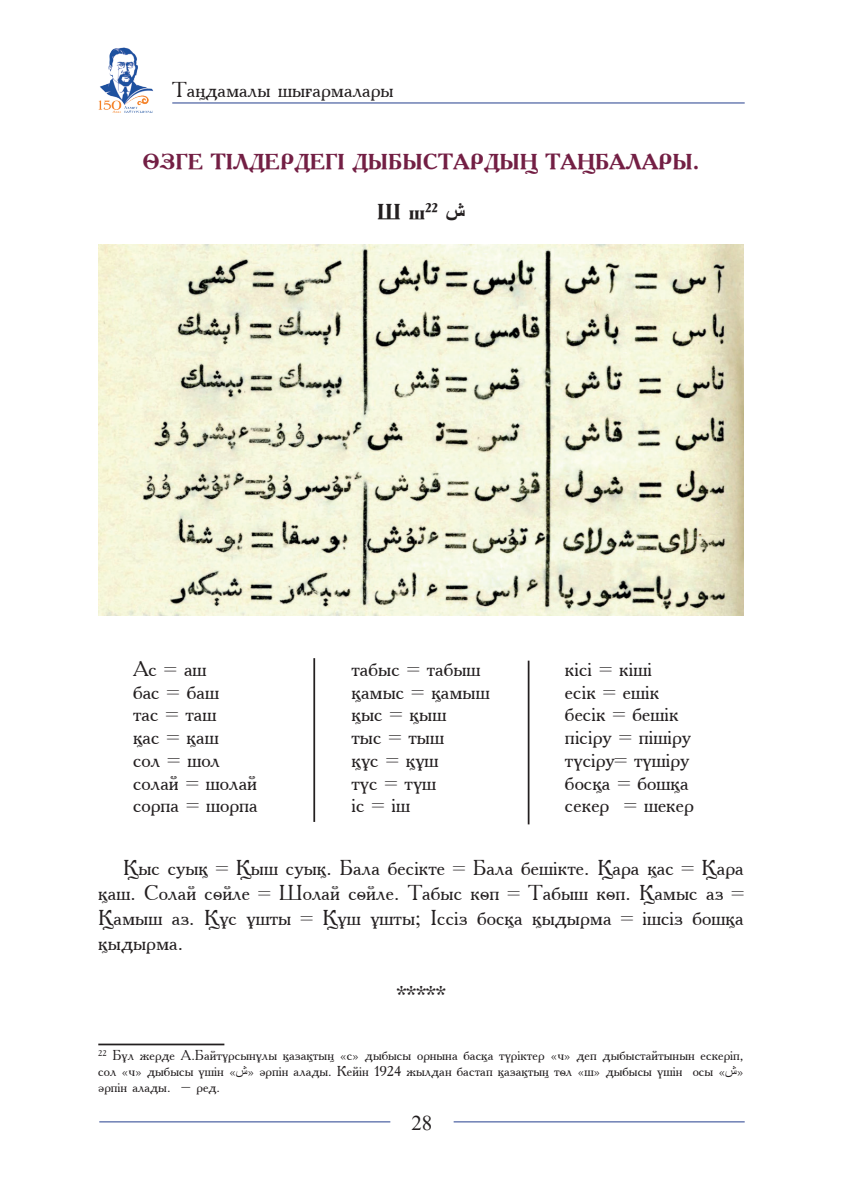
<style>
.page{position:relative;width:844px;height:1191px;background:#fff}
.page>*{position:absolute;margin:0;border:0;box-sizing:border-box;transform-origin:0 0}
.t1{font:21px/25.2px "Academy.kz";color:#231f20;text-align:justify}
.ЗАГЛАВНЫЙ{font:700 21px "Academy.kz";color:#731f44}
.тақырыпша{font:700 21px "Academy.kz";color:#231f20}
.t2{font:21px "Times New Roman";color:#231f20}
.сноска{font:14px/15.8px "Academy.kz";color:#231f20;text-align:justify}
.s1{font-family:"Times New Roman"}
</style>
<div class="page">
<hr style="left:99px;top:1121px;width:291px;height:1px;background:#253f8e">
<hr style="left:453px;top:1121px;width:291px;height:1px;background:#253f8e">
<hr style="left:172px;top:102px;width:572px;height:1px;background:#253f8e">
<img style="left:99px;top:48px;width:54px;height:65px">
<img style="left:99px;top:244px;width:644px;height:371px">
<hr style="left:313px;top:658px;width:2px;height:164px;background:#231f20">
<hr style="left:527px;top:660px;width:2px;height:164px;background:#231f20">
<hr style="left:98px;top:1043px;width:126px;height:2px;background:#231f20">
<p class="t1" style="left:172px;top:77px;width:223px">Таңдамалы шығармалары</p>
<p class="ЗАГЛАВНЫЙ" style="left:142px;top:147px;width:558px">ӨЗГЕ ТІЛДЕРДЕГІ ДЫБЫСТАРДЫҢ ТАҢБАЛАРЫ.</p>
<p class="тақырыпша" style="left:377px;top:198px;width:89px">Ш ш<sup>22</sup> <span class="s1">ش</span></p>
<p class="t1" style="left:133px;top:655px;width:75px">Ас = аш</p>
<p class="t1" style="left:133px;top:678px;width:87px">бас = баш</p>
<p class="t1" style="left:133px;top:701px;width:85px">тас = таш</p>
<p class="t1" style="left:133px;top:723px;width:87px">қас = қаш</p>
<p class="t1" style="left:133px;top:746px;width:89px">сол = шол</p>
<p class="t1" style="left:133px;top:769px;width:126px">солай = шолай</p>
<p class="t1" style="left:133px;top:792px;width:126px">сорпа = шорпа</p>
<p class="t1" style="left:351px;top:655px;width:131px">табыс = табыш</p>
<p class="t1" style="left:351px;top:678px;width:140px">қамыс = қамыш</p>
<p class="t1" style="left:351px;top:701px;width:96px">қыс = қыш</p>
<p class="t1" style="left:351px;top:723px;width:94px">тыс = тыш</p>
<p class="t1" style="left:351px;top:746px;width:89px">құс = құш</p>
<p class="t1" style="left:351px;top:769px;width:86px">түс = түш</p>
<p class="t1" style="left:351px;top:792px;width:60px">іс = іш</p>
<p class="t1" style="left:565px;top:655px;width:89px">кісі = кіші</p>
<p class="t1" style="left:565px;top:678px;width:96px">есік = ешік</p>
<p class="t1" style="left:565px;top:701px;width:115px">бесік = бешік</p>
<p class="t1" style="left:565px;top:723px;width:127px">пісіру = пішіру</p>
<p class="t1" style="left:565px;top:746px;width:126px">түсіру= түшіру</p>
<p class="t1" style="left:565px;top:769px;width:125px">босқа = бошқа</p>
<p class="t1" style="left:565px;top:792px;width:130px">секер = шекер</p>
<p class="t1" style="left:98px;top:854px;width:646px;text-indent:25px">Қыс суық = Қыш суық. Бала бесікте = Бала бешікте. Қара қас = Қара қаш. Солай сөйле = Шолай сөйле. Табыс көп = Табыш көп. Қамыс аз = Қамыш аз. Құс ұшты = Құш ұшты<span class="s1">;</span> Іссіз босқа қыдырма = ішсіз бошқа қыдырма.</p>
<p class="t1" style="left:396px;top:980px;width:50px">*****</p>
<p class="сноска" style="left:98px;top:1047px;width:646px"><sup>22</sup> Бұл жерде А.Байтұрсынұлы қазақтың «с» дыбысы орнына басқа түріктер «ч» деп дыбыстайтынын ескеріп, сол «ч» дыбысы үшін «<span class="s1">ش</span> « әрпін алады. Кейін 1924 жылдан бастап қазақтың төл «ш» дыбысы үшін осы «<span class="s1">ش</span> « әрпін алады. – ред.</p>
<p class="t2" style="left:411px;top:1108px;width:22px">28</p>
</div>
